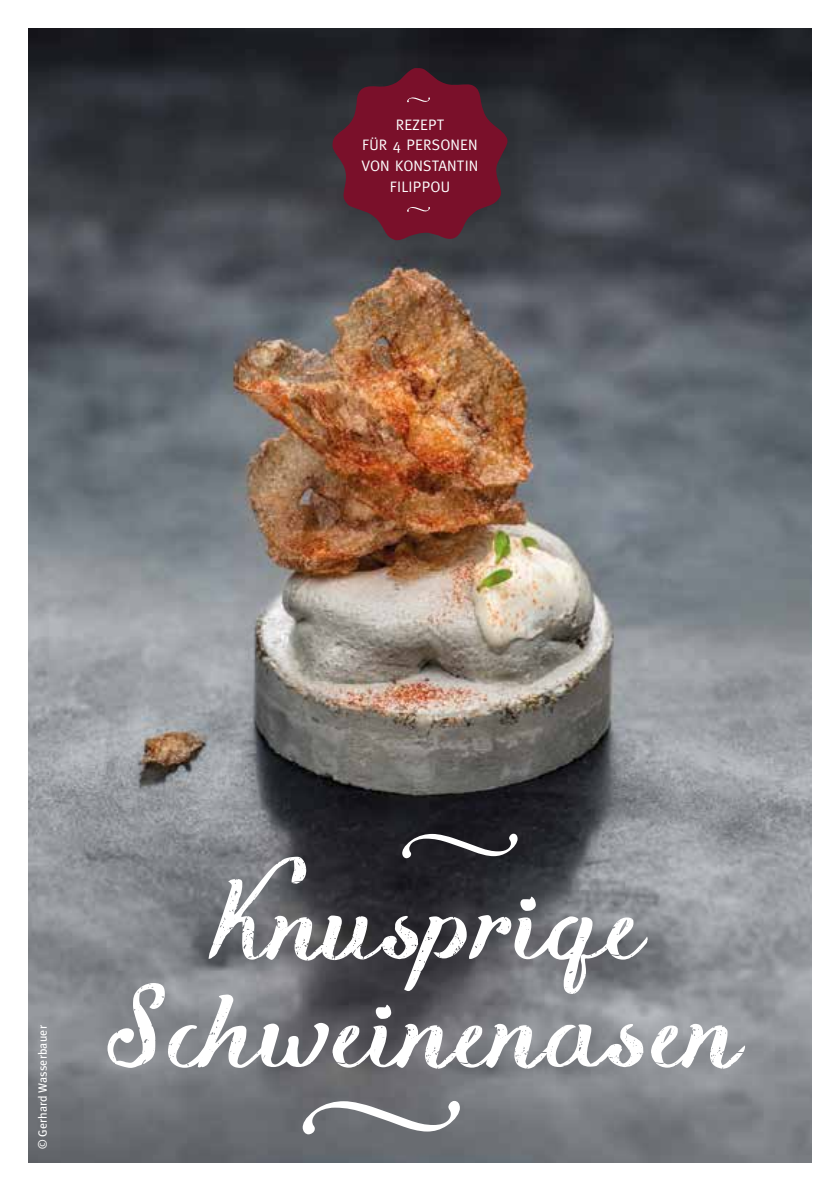
<style>
.page{position:relative;width:840px;height:1191px;background:#fff}
.page>*{position:absolute;margin:0;border:0;box-sizing:border-box;transform-origin:0 0}
.t1{font:120px/108px "Kikelet Brush";color:#fff;text-align:center}
.t2{font:15.2px/20.6px "Meta";letter-spacing:.01em;color:#fff;text-align:center}
.t3{font:12px "Meta Plus";letter-spacing:.01em;color:#fff}
</style>
<div class="page">
<img style="left:28px;top:28px;width:783px;height:1134px">
<svg style="left:302px;top:1100px;width:157px;height:34px"></svg>
<svg style="left:402px;top:833px;width:115px;height:25px"></svg>
<svg style="left:332px;top:68px;width:176px;height:173px;background:#631a2e"></svg>
<p class="t2" style="left:361px;top:114px;width:118px">REZEPT<br>FÜR 4 PERSONEN<br>VON KONSTANTIN<br>FILIPPOU</p>
<p class="t3" style="left:36px;top:1149px;width:126px;rotate:-90deg">© Gerhard Wasserbauer</p>
<h1 class="t1" style="left:106px;top:871px;width:629px">Knusprige<br>Schweinenasen</h1>
</div>
